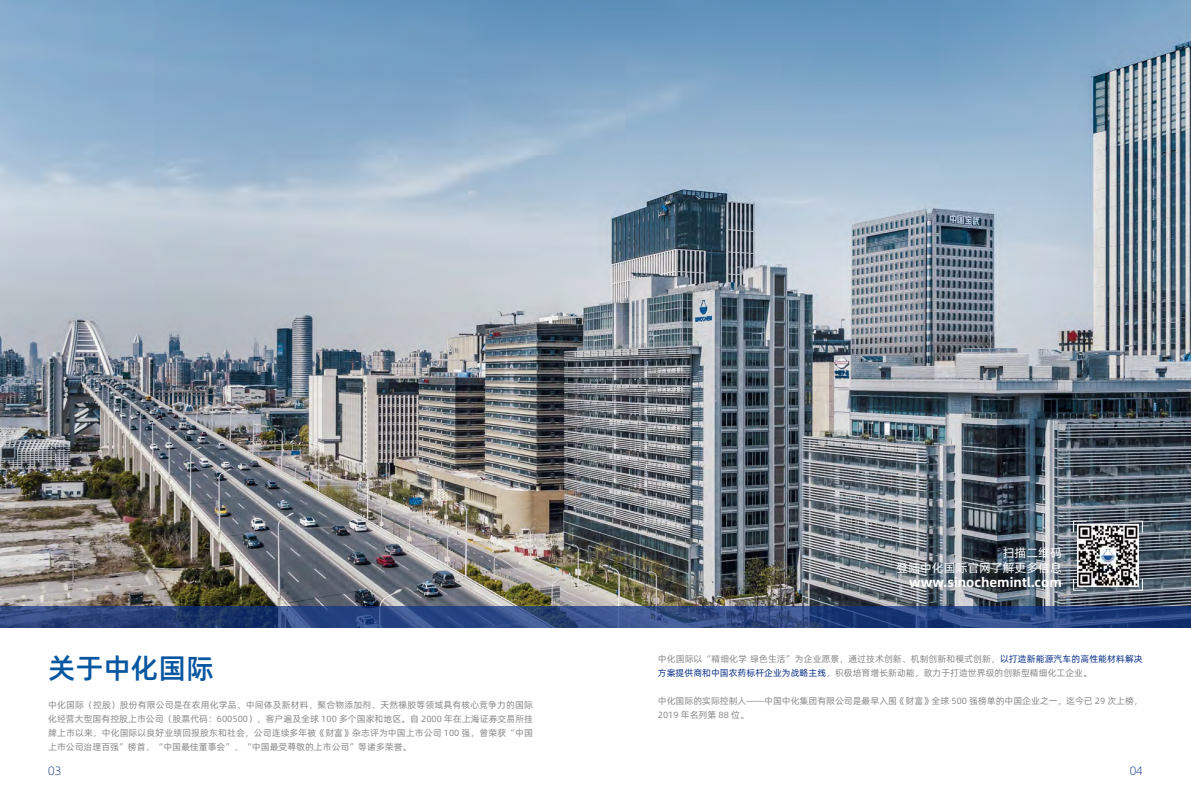
<style>
.page{position:relative;width:1191px;height:808px;background:#fff}
.page>*{position:absolute;margin:0;border:0;box-sizing:border-box;transform-origin:0 0}
.t1{font:28px "Alibaba Pu Hui Ti M";color:#0756a0}
.t2{font:700 13.2px "Alibaba Sans";color:#fff}
.t3{font:12px/14.4px "Alibaba Pu Hui Ti R";color:#fff;text-align:right}
.t4{font:300 12px "Alibaba Sans";color:#0c3388}
.t5{font:9px/14px "Alibaba Pu Hui Ti R";color:#898989}
.s1{color:#0c3388}
</style>
<div class="page">
<img style="left:0;top:0;width:1191px;height:607px">
<svg style="left:0;top:607px;width:1191px;height:21px"></svg>
<img style="left:1077px;top:525px;width:61px;height:61px">
<svg style="left:1128px;top:520px;width:15px;height:13px"></svg>
<svg style="left:1128px;top:578px;width:15px;height:13px"></svg>
<svg style="left:1072px;top:520px;width:15px;height:13px"></svg>
<svg style="left:1072px;top:578px;width:15px;height:13px"></svg>
<h1 class="t1" style="left:48px;top:646px;width:167px">关于中化国际</h1>
<p class="t5" style="left:48px;top:697px;width:486px;text-align:justify">中化国际（控股）股份有限公司是在农用化学品、中间体及新材料、聚合物添加剂、天然橡胶等领域具有核心竞争力的国际化经营大型国有控股上市公司（股票代码：600500），客户遍及全球 100 多个国家和地区。自 2000 年在上海证券交易所挂牌上市以来，中化国际以良好业绩回报股东和社会，公司连续多年被《财富》杂志评为中国上市公司 100 强，曾荣获“中国上市公司治理百强”榜首、“中国最佳董事会”、“中国最受尊敬的上市公司”等诸多荣誉。</p>
<h3 class="t3" style="left:896px;top:545px;width:167px">扫描二维码<br>登陆中化国际官网了解更多信息</h3>
<h2 class="t2" style="left:909px;top:572px;width:154px">www.sinochemintl.com</h2>
<p class="t5" style="left:658px;top:651px;width:486px">中化国际以“精细化学绿色生活”为企业愿景，通过技术创新、机制创新和模式创新，<span class="s1">以打造新能源汽车的高性能材料解决方案提供商和中国农药标杆企业为战略主线</span>，积极培育增长新动能，致力于打造世界级的创新型精细化工企业。</p>
<p class="t5" style="left:658px;top:693px;width:486px">中化国际的实际控制人——中国中化集团有限公司是最早入围《财富》全球 500 强榜单的中国企业之一，迄今已 29 次上榜，<br>2019 年名列第 88 位。</p>
<h3 class="t4" style="left:48px;top:762px;width:15px">03</h3>
<h3 class="t4" style="left:1129px;top:762px;width:15px">04</h3>
</div>
